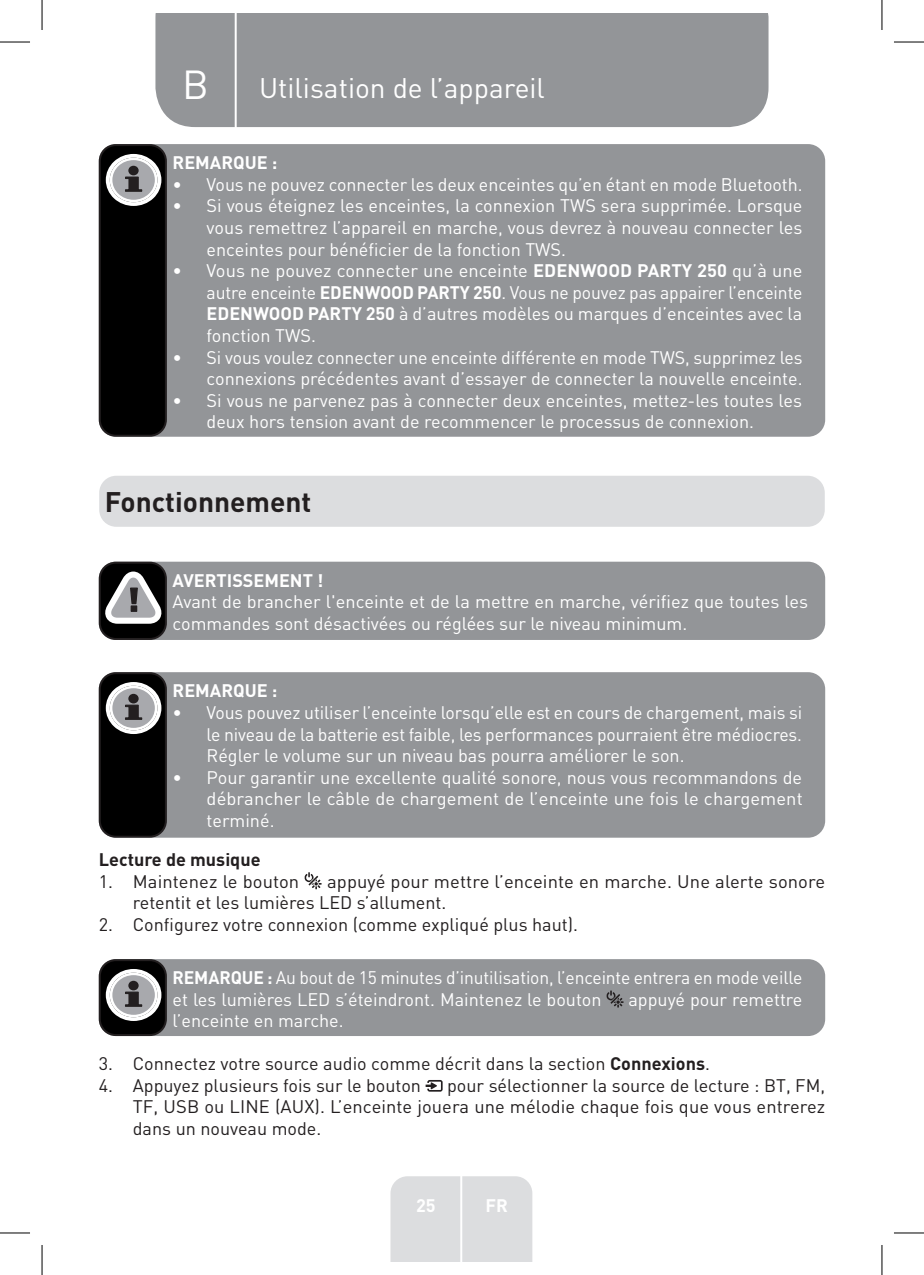
<style>
.page{position:relative;width:924px;height:1275px;background:#fff}
.page>*{position:absolute;margin:0;border:0;box-sizing:border-box;transform-origin:0 0}
.t1{font:40px "DIN Pro";color:#fff}
.TitreGauche__gabarit{font:28px "DIN Pro";color:#fff}
.Headline-01{font:700 28px "DIN Pro";color:#231f20}
.White_Text{font:18px/21.6px "DIN Pro";color:#fff;text-align:justify}
.t2{font:18px/21.6px "DIN Pro";color:#231f20}
.White_Text-2{font:700 18px "DIN Pro";color:#fff}
.Headline-02{font:700 18px "DIN Pro";color:#231f20}
.s1{font-weight:700}
</style>
<div class="page">
<div style="left:155px;top:14px;width:613px;height:113px;background:#939598"></div>
<div style="left:390px;top:1176px;width:142px;height:85px;background:#dcdddf"></div>
<hr style="left:460px;top:1153px;width:2px;height:108px;background:#fff">
<hr style="left:234px;top:14px;width:2px;height:116px;background:#fff">
<div style="left:99px;top:144px;width:725px;height:293px;background:#939598;border-radius:17px"></div>
<div style="left:100px;top:145px;width:66px;height:291px;background:#000;border-radius:16px"></div>
<div style="left:99px;top:144px;width:68px;height:293px;border:2px solid #231f20;border-radius:16px"></div>
<svg style="left:106px;top:154px;width:55px;height:52px"></svg>
<div style="left:128px;top:166px;width:11px;height:9px;background:#231f20;border-radius:50%"></div>
<div style="left:99px;top:476px;width:725px;height:51px;background:#dcdddf;border-radius:17px"></div>
<div style="left:99px;top:562px;width:725px;height:78px;background:#939598;border-radius:17px"></div>
<div style="left:100px;top:563px;width:66px;height:76px;background:#000;border-radius:16px"></div>
<div style="left:99px;top:562px;width:68px;height:78px;border:2px solid #231f20;border-radius:16px"></div>
<svg style="left:105px;top:571px;width:57px;height:53px"></svg>
<div style="left:99px;top:672px;width:725px;height:165px;background:#939598;border-radius:17px"></div>
<div style="left:100px;top:673px;width:66px;height:163px;background:#000;border-radius:16px"></div>
<div style="left:99px;top:672px;width:68px;height:165px;border:2px solid #231f20;border-radius:16px"></div>
<svg style="left:106px;top:682px;width:55px;height:52px"></svg>
<div style="left:128px;top:694px;width:11px;height:9px;background:#231f20;border-radius:50%"></div>
<svg style="left:304px;top:872px;width:17px;height:17px"></svg>
<div style="left:99px;top:959px;width:725px;height:77px;background:#939598;border-radius:17px"></div>
<svg style="left:606px;top:990px;width:17px;height:17px"></svg>
<div style="left:100px;top:960px;width:66px;height:75px;background:#000;border-radius:16px"></div>
<div style="left:99px;top:959px;width:68px;height:77px;border:2px solid #231f20;border-radius:16px"></div>
<svg style="left:106px;top:969px;width:55px;height:52px"></svg>
<div style="left:128px;top:980px;width:11px;height:10px;background:#231f20;border-radius:50%"></div>
<svg style="left:425px;top:1080px;width:17px;height:11px"></svg>
<hr style="left:0;top:42px;width:30px;height:1px;background:#000">
<hr style="left:893px;top:42px;width:30px;height:1px;background:#000">
<hr style="left:0;top:1232px;width:30px;height:1px;background:#000">
<hr style="left:893px;top:1232px;width:30px;height:1px;background:#000">
<hr style="left:42px;top:0;width:1px;height:30px;background:#000">
<hr style="left:42px;top:1245px;width:1px;height:30px;background:#000">
<hr style="left:881px;top:0;width:1px;height:30px;background:#000">
<hr style="left:881px;top:1245px;width:1px;height:30px;background:#000">
<p class="t1" style="left:182px;top:57px;width:28px">B</p>
<p class="TitreGauche__gabarit" style="left:259px;top:69px;width:287px">Utilisation de l’appareil</p>
<p class="White_Text-2" style="left:172px;top:150px;width:106px">REMARQUE :</p>
<p class="White_Text" style="left:172px;top:173px;width:631px">• Vous ne pouvez connecter les deux enceintes qu’en étant en mode Bluetooth.</p>
<p class="White_Text" style="left:206px;top:194px;width:597px;text-indent:-34px">• Si vous éteignez les enceintes, la connexion TWS sera supprimée. Lorsque vous remettrez l’appareil en marche, vous devrez à nouveau connecter les enceintes pour bénéficier de la fonction TWS.</p>
<p class="White_Text" style="left:206px;top:259px;width:597px;text-indent:-34px">• Vous ne pouvez connecter une enceinte <span class="s1">EDENWOOD PARTY 250</span> qu’à une autre enceinte <span class="s1">EDENWOOD PARTY 250</span>. Vous ne pouvez pas appairer l’enceinte <span class="s1">EDENWOOD PARTY 250</span> à d’autres modèles ou marques d’enceintes avec la fonction TWS.</p>
<p class="White_Text" style="left:172px;top:346px;width:631px;text-align:right">• Si vous voulez connecter une enceinte différente en mode TWS, supprimez les connexions précédentes avant d’essayer de connecter la nouvelle enceinte.</p>
<p class="White_Text" style="left:206px;top:389px;width:596px;text-indent:-34px">• Si vous ne parvenez pas à connecter deux enceintes, mettez-les toutes les deux hors tension avant de recommencer le processus de connexion.</p>
<p class="Headline-01" style="left:105px;top:483px;width:208px">Fonctionnement</p>
<p class="White_Text-2" style="left:172px;top:568px;width:152px">AVERTISSEMENT !</p>
<p class="White_Text" style="left:172px;top:590px;width:636px">Avant de brancher l'enceinte et de la mettre en marche, vérifiez que toutes les commandes sont désactivées ou réglées sur le niveau minimum.</p>
<p class="White_Text-2" style="left:172px;top:678px;width:106px">REMARQUE :</p>
<p class="White_Text" style="left:206px;top:701px;width:597px;text-indent:-34px">• Vous pouvez utiliser l’enceinte lorsqu’elle est en cours de chargement, mais si le niveau de la batterie est faible, les performances pourraient être médiocres.<br>Régler le volume sur un niveau bas pourra améliorer le son.</p>
<p class="White_Text" style="left:206px;top:765px;width:597px;text-indent:-34px">• Pour garantir une excellente qualité sonore, nous vous recommandons de débrancher le câble de chargement de l’enceinte une fois le chargement terminé.</p>
<p class="Headline-02" style="left:99px;top:847px;width:163px">Lecture de musique</p>
<p class="t2" style="left:99px;top:869px;width:202px">1. Maintenez le bouton</p>
<p class="t2" style="left:133px;top:869px;width:693px;text-indent:194px">appuyé pour mettre l’enceinte en marche. Une alerte sonore retentit et les lumières LED s’allument.</p>
<p class="t2" style="left:99px;top:912px;width:480px">2. Configurez votre connexion (comme expliqué plus haut).</p>
<p class="White_Text" style="left:172px;top:966px;width:631px"><span class="s1">REMARQUE :</span> Au bout de 15 minutes d’inutilisation, l’enceinte entrera en mode veille et les lumières LED s’éteindront. Maintenez le bouton</p>
<p class="White_Text" style="left:628px;top:987px;width:175px">appuyé pour remettre</p>
<p class="White_Text" style="left:172px;top:1009px;width:172px">l’enceinte en marche.</p>
<p class="t2" style="left:99px;top:1052px;width:612px">3. Connectez votre source audio comme décrit dans la section <span class="s1">Connexions</span>.</p>
<p class="t2" style="left:99px;top:1073px;width:323px">4. Appuyez plusieurs fois sur le bouton</p>
<p class="t2" style="left:133px;top:1073px;width:693px;text-align:justify;text-indent:314px">pour sélectionner la source de lecture : BT, FM, TF, USB ou LINE (AUX). L’enceinte jouera une mélodie chaque fois que vous entrerez dans un nouveau mode.</p>
<p class="White_Text-2" style="left:416px;top:1192px;width:21px">25</p>
<p class="White_Text-2" style="left:485px;top:1192px;width:24px">FR</p>
</div>
